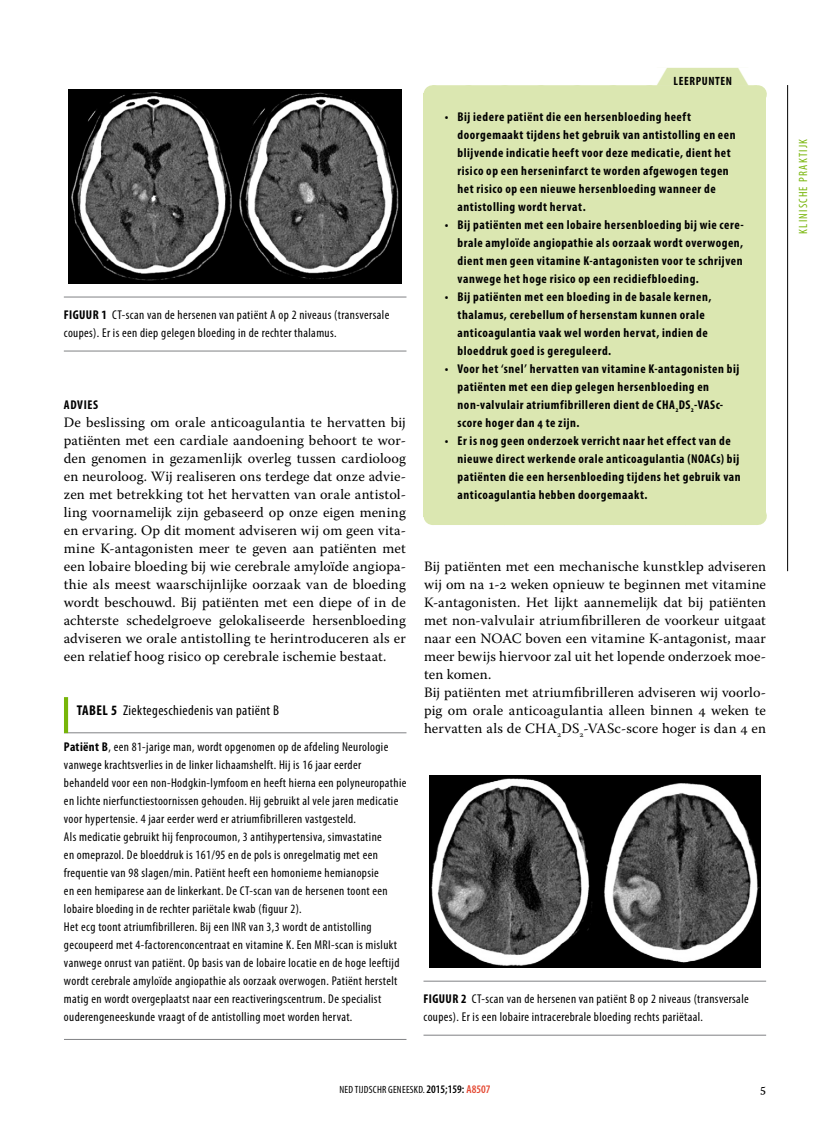
<style>
.page{position:relative;width:830px;height:1127px;background:#fff}
.page>*{position:absolute;margin:0;border:0;box-sizing:border-box;transform-origin:0 0}
.t1{font:14.25px/18px "Warnock Pro";letter-spacing:.01em;color:#000;text-align:justify}
.t2{font:condensed 14.25px "Myriad Pro";letter-spacing:.03em;color:#000}
.t3{font:13.5px "Warnock Pro";color:#000}
.t4{font:condensed 12.75px/18px "Myriad Pro";letter-spacing:.03em;color:#000}
.t5{font:700 condensed 12.75px/18px "Myriad Pro";letter-spacing:.045em;color:#000}
.t6{font:condensed 12px "Myriad Pro";letter-spacing:.1em;color:#77b509}
.t7{font:700 condensed 12px "Myriad Pro";letter-spacing:.05em;color:#000}
.t8{font:condensed 10.5px "Myriad Pro";letter-spacing:.02em;color:#000}
.s1{font-weight:700}
.s2{color:#fff}
.s3{font-weight:600;font-size:11.55px}
.s4{font-weight:600;font-size:11.55px;color:#e44731}
</style>
<div class="page">
<hr style="left:787px;top:85px;width:1px;height:486px;background:#000">
<hr style="left:64px;top:297px;width:342px;height:1px;background:#808184">
<hr style="left:64px;top:351px;width:342px;height:1px;background:#808184">
<img style="left:68px;top:90px;width:333px;height:193px">
<hr style="left:423px;top:981px;width:342px;height:1px;background:#808184">
<hr style="left:423px;top:1035px;width:342px;height:1px;background:#808184">
<img style="left:429px;top:776px;width:330px;height:191px">
<hr style="left:64px;top:732px;width:342px;height:1px;background:#808184">
<hr style="left:64px;top:1039px;width:342px;height:1px;background:#808184">
<hr style="left:64px;top:697px;width:4px;height:36px;background:#77b509">
<div style="left:423px;top:93px;width:342px;height:424px;background:#dbe7b1"></div>
<div style="left:656px;top:68px;width:92px;height:18px;background:#dbe7b1"></div>
<div style="left:432px;top:85px;width:324px;height:18px;background:#dbe7b1"></div>
<svg style="left:471px;top:85px;width:186px;height:1px"></svg>
<div style="left:432px;top:507px;width:324px;height:18px;background:#dbe7b1"></div>
<p class="t4" style="left:64px;top:306px;width:327px"><span class="s1">FIGUUR 1</span> CT-scan van de hersenen van patiënt A op 2 niveaus (transversale coupes). Er is een diep gelegen bloeding in de rechter thalamus.</p>
<p class="t5" style="left:64px;top:396px;width:30px">Advies</p>
<p class="t1" style="left:64px;top:413px;width:343px">De beslissing om orale anticoagulantia te hervatten bij patiënten met een cardiale aandoening behoort te wor&shy;den genomen in gezamenlijk overleg tussen cardioloog en neuroloog. Wij realiseren ons terdege dat onze advie&shy;zen met betrekking tot het hervatten van orale antistol&shy;ling voornamelijk zijn gebaseerd op onze eigen mening en ervaring. Op dit moment adviseren wij om geen vita&shy;mine K-antagonisten meer te geven aan patiënten met een lobaire bloeding bij wie cerebrale amyloïde angiopa&shy;thie als meest waarschijnlijke oorzaak van de bloeding wordt beschouwd. Bij patiënten met een diepe of in de achterste schedelgroeve gelokaliseerde hersenbloeding adviseren we orale antistolling te herintroduceren als er een relatief hoog risico op cerebrale ischemie bestaat.</p>
<p class="t2" style="left:77px;top:703px;width:204px"><span class="s1">TABEL 5</span> Ziektegeschiedenis van patiënt B</p>
<p class="t4" style="left:64px;top:738px;width:344px"><span class="s1">Patiënt B</span>, een 81-jarige man, wordt opgenomen op de afdeling Neurologie vanwege krachtsverlies in de linker lichaamshelft. Hij is 16 jaar eerder behandeld voor een non-Hodgkin-lymfoom en heeft hierna een polyneuropathie en lichte nierfunctiestoornissen gehouden. Hij gebruikt al vele jaren medicatie voor hypertensie. 4 jaar eerder werd er atriumfibrilleren vastgesteld.<br>Als medicatie gebruikt hij fenprocoumon, 3 antihypertensiva, simvastatine<br>en omeprazol. De bloeddruk is 161/95 en de pols is onregelmatig met een frequentie van 98 slagen/min. Patiënt heeft een homonieme hemianopsie<br>en een hemiparese aan de linkerkant. De CT-scan van de hersenen toont een lobaire bloeding in de rechter pariëtale kwab (figuur 2).<br>Het ecg toont atriumfibrilleren. Bij een INR van 3,3 wordt de antistolling gecoupeerd met 4-factorenconcentraat en vitamine K. Een MRI-scan is mislukt vanwege onrust van patiënt. Op basis van de lobaire locatie en de hoge leeftijd wordt cerebrale amyloïde angiopathie als oorzaak overwogen. Patiënt herstelt matig en wordt overgeplaatst naar een reactiveringscentrum. De specialist ouderengeneeskunde vraagt of de antistolling moet worden hervat.</p>
<p class="t7" style="left:645px;top:75px;width:116px"><span class="s2">▼</span> Leerpunten <span class="s2">▼</span></p>
<p class="t5" style="left:457px;top:108px;width:279px;text-indent:-13px">• Bij iedere patiënt die een hersenbloeding heeft doorgemaakt tijdens het gebruik van antistolling en een blijvende indicatie heeft voor deze medicatie, dient het risico op een herseninfarct te worden afgewogen tegen het risico op een nieuwe hersenbloeding wanneer de antistolling wordt hervat.</p>
<p class="t5" style="left:457px;top:216px;width:288px;text-align:justify;text-indent:-13px">• Bij patiënten met een lobaire hersenbloeding bij wie cere&shy;brale amyloïde angiopathie als oorzaak wordt overwogen, dient men geen vitamine K-antagonisten voor te schrijven vanwege het hoge risico op een recidiefbloeding.</p>
<p class="t5" style="left:457px;top:288px;width:255px;text-indent:-13px">• Bij patiënten met een bloeding in de basale kernen, thalamus, cerebellum of hersenstam kunnen orale anticoagulantia vaak wel worden hervat, indien de bloeddruk goed is gereguleerd.</p>
<p class="t5" style="left:457px;top:360px;width:283px;text-indent:-13px">• Voor het ‘snel’ hervatten van vitamine K-antagonisten bij patiënten met een diep gelegen hersenbloeding en non-valvulair atriumfibrilleren dient de CHA<sub>2</sub>DS<sub>2</sub>-VASc&shy;score hoger dan 4 te zijn.</p>
<p class="t5" style="left:457px;top:432px;width:284px;text-indent:-13px">• Er is nog geen onderzoek verricht naar het effect van de nieuwe direct werkende orale anticoagulantia (NOACs) bij patiënten die een hersenbloeding tijdens het gebruik van anticoagulantia hebben doorgemaakt.</p>
<p class="t1" style="left:424px;top:557px;width:343px;text-align:left">Bij patiënten met een mechanische kunstklep adviseren wij om na 1-2 weken opnieuw te beginnen met vitamine K-antagonisten. Het lijkt aannemelijk dat bij patiënten met non-valvulair atriumfibrilleren de voorkeur uitgaat naar een NOAC boven een vitamine K-antagonist, maar meer bewijs hiervoor zal uit het lopende onderzoek moe&shy;ten komen.<br>Bij patiënten met atriumfibrilleren adviseren wij voorlo&shy;pig om orale anticoagulantia alleen binnen 4 weken te hervatten als de CHA<sub>2</sub>DS<sub>2</sub>-VASc-score hoger is dan 4 en</p>
<p class="t4" style="left:423px;top:990px;width:326px"><span class="s1">FIGUUR 2</span> CT-scan van de hersenen van patiënt B op 2 niveaus (transversale coupes). Er is een lobaire intracerebrale bloeding rechts pariëtaal.</p>
<p class="t8" style="left:339px;top:1084px;width:152px">NED TIJDSCHR GENEESKD. <span class="s3">2015;159:</span> <span class="s4">A8507</span></p>
<p class="t3" style="left:759px;top:1080px;width:7px">5</p>
<p class="t6" style="left:796px;top:234px;width:96px;rotate:-90deg">KLINISCHE PRAKTIJK</p>
</div>
